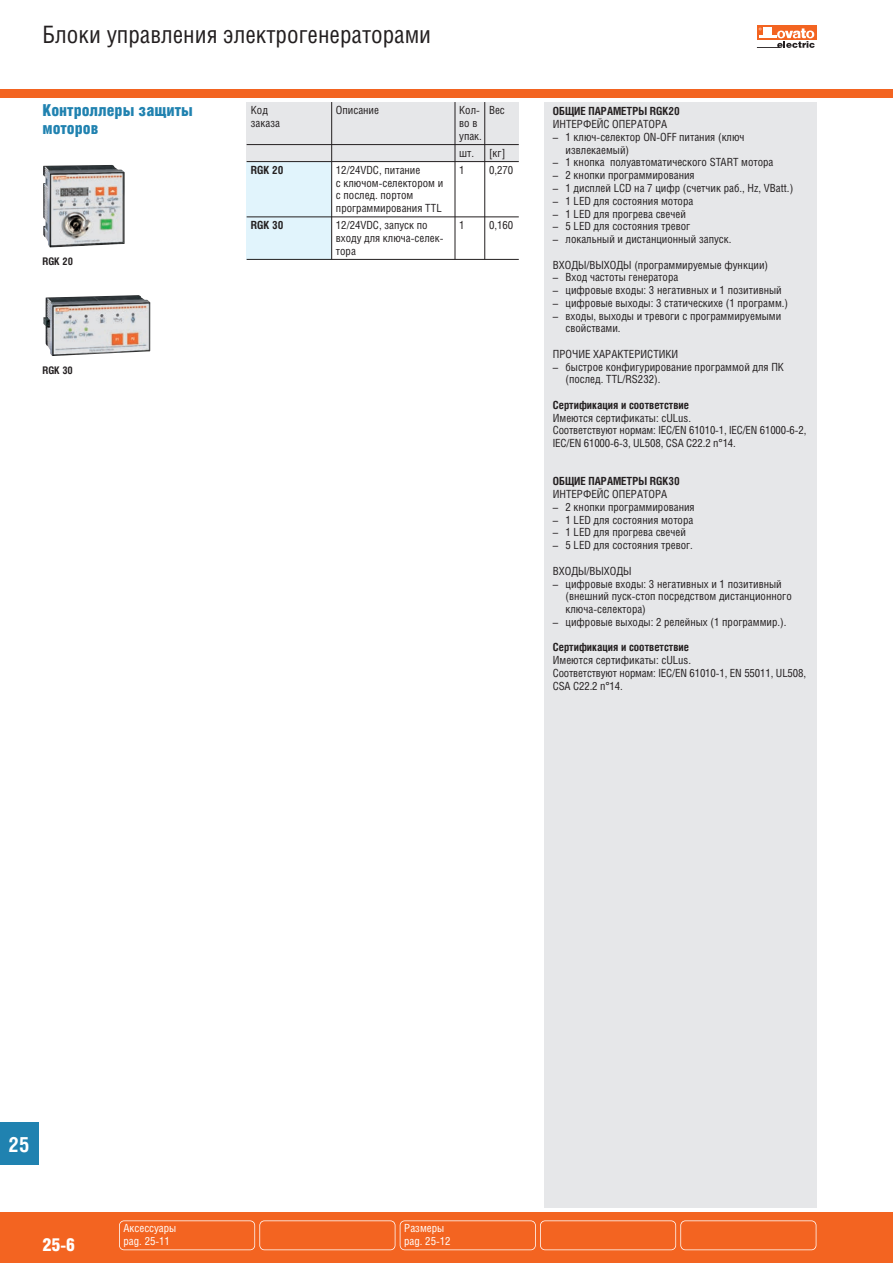
<style>
.page{position:relative;width:893px;height:1263px;background:#fff}
.page>*{position:absolute;margin:0;border:0;box-sizing:border-box;transform-origin:0 0}
.t1{font:24px "Helios Cond";color:#231f20}
.t2{font:700 21px "Helios Cond";color:#fff}
.t3{font:900 18px "Helios Cond";color:#fff}
.t4{font:900 16.5px/18px "Helios Cond";color:#2082b0}
.t5{font:11.25px/12.8px "Helios Cond";color:#231f20}
.t6{font:700 11.25px "Helios Cond";color:#231f20}
.t7{font:11.25px/12.8px "Helios Cond";color:#fff}
.t8{font:700 10.5px "Helios Cond";color:#231f20}
</style>
<div class="page">
<div style="left:544px;top:102px;width:272px;height:1106px;background:#e6e7e9"></div>
<div style="left:0;top:1123px;width:38px;height:42px;background:#2082b0"></div>
<div style="left:0;top:1212px;width:893px;height:51px;background:#f36421"></div>
<div style="left:119px;top:1220px;width:136px;height:30px;border:2px solid #fff;border-radius:5px"></div>
<div style="left:259px;top:1220px;width:136px;height:30px;border:2px solid #fff;border-radius:5px"></div>
<div style="left:400px;top:1220px;width:136px;height:30px;border:2px solid #fff;border-radius:5px"></div>
<div style="left:540px;top:1220px;width:136px;height:30px;border:2px solid #fff;border-radius:5px"></div>
<div style="left:680px;top:1220px;width:136px;height:30px;border:2px solid #fff;border-radius:5px"></div>
<div style="left:0;top:89px;width:893px;height:9px;background:#f36421"></div>
<svg style="left:757px;top:26px;width:59px;height:14px"></svg>
<svg style="left:757px;top:28px;width:58px;height:20px"></svg>
<div style="left:247px;top:102px;width:272px;height:60px;background:#e6e7e9"></div>
<div style="left:247px;top:162px;width:85px;height:97px;background:#e1f4fc"></div>
<hr style="left:247px;top:161px;width:272px;height:1px;background:#231f20">
<hr style="left:247px;top:217px;width:272px;height:1px;background:#231f20">
<hr style="left:247px;top:259px;width:272px;height:1px;background:#231f20">
<hr style="left:247px;top:144px;width:272px;height:1px;background:#231f20">
<hr style="left:331px;top:102px;width:1px;height:60px;background:#231f20">
<hr style="left:331px;top:162px;width:1px;height:97px;background:#231f20">
<hr style="left:455px;top:162px;width:1px;height:97px;background:#231f20">
<hr style="left:484px;top:162px;width:1px;height:97px;background:#231f20">
<hr style="left:455px;top:102px;width:1px;height:60px;background:#231f20">
<hr style="left:484px;top:102px;width:1px;height:60px;background:#231f20">
<img style="left:43px;top:165px;width:82px;height:83px">
<img style="left:43px;top:295px;width:107px;height:61px">
<h1 class="t1" style="left:43px;top:26px;width:390px">Блоки управления электрогенераторами</h1>
<h3 class="t4" style="left:43px;top:102px;width:152px">Контроллеры защиты моторов</h3>
<p class="t8" style="left:43px;top:257px;width:32px">RGK 20</p>
<p class="t8" style="left:43px;top:366px;width:32px">RGK 30</p>
<p class="t5" style="left:251px;top:105px;width:19px">Код</p>
<p class="t5" style="left:336px;top:105px;width:45px">Описание</p>
<p class="t5" style="left:459px;top:105px;width:47px">Кол- Вес</p>
<p class="t5" style="left:251px;top:118px;width:31px">заказа</p>
<p class="t5" style="left:459px;top:118px;width:24px">во в упак.</p>
<p class="t5" style="left:459px;top:148px;width:48px">шт. [кг]</p>
<p class="t6" style="left:251px;top:166px;width:34px">RGK 20</p>
<p class="t5" style="left:336px;top:165px;width:86px">12/24VDC, питание</p>
<p class="t5" style="left:459px;top:165px;width:7px">1</p>
<p class="t5" style="left:489px;top:165px;width:26px">0,270</p>
<p class="t5" style="left:336px;top:177px;width:109px">с ключом-селектором и с послед. портом программирования TTL</p>
<p class="t6" style="left:251px;top:221px;width:34px">RGK 30</p>
<p class="t5" style="left:336px;top:220px;width:93px">12/24VDC, запуск по</p>
<p class="t5" style="left:459px;top:220px;width:7px">1</p>
<p class="t5" style="left:489px;top:220px;width:26px">0,160</p>
<p class="t5" style="left:336px;top:233px;width:109px">входу для ключа-селек&shy;тора</p>
<p class="t6" style="left:553px;top:107px;width:129px">ОБЩИЕ ПАРАМЕТРЫ RGK20</p>
<p class="t5" style="left:553px;top:119px;width:116px">ИНТЕРФЕЙС ОПЕРАТОРА</p>
<p class="t5" style="left:566px;top:132px;width:181px;text-indent:-13px">– 1 ключ-селектор ON-OFF питания (ключ извлекаемый)</p>
<p class="t5" style="left:553px;top:157px;width:222px">– 1 кнопка полуавтоматического START мотора</p>
<p class="t5" style="left:553px;top:170px;width:143px">– 2 кнопки программирования</p>
<p class="t5" style="left:553px;top:183px;width:242px">– 1 дисплей LCD на 7 цифр (счетчик раб., Hz, VBatt.)</p>
<p class="t5" style="left:553px;top:195px;width:142px">– 1 LED для состояния мотора</p>
<p class="t5" style="left:553px;top:208px;width:135px">– 1 LED для прогрева свечей</p>
<p class="t5" style="left:553px;top:221px;width:139px">– 5 LED для состояния тревог</p>
<p class="t5" style="left:553px;top:234px;width:180px">– локальный и дистанционный запуск.</p>
<p class="t5" style="left:553px;top:259px;width:217px">ВХОДЫ/ВЫХОДЫ (программируемые функции)</p>
<p class="t5" style="left:553px;top:272px;width:127px">– Вход частоты генератора</p>
<p class="t5" style="left:553px;top:285px;width:231px">– цифровые входы: 3 негативных и 1 позитивный</p>
<p class="t5" style="left:553px;top:297px;width:237px">– цифровые выходы: 3 статическихe (1 программ.)</p>
<p class="t5" style="left:566px;top:310px;width:217px;text-indent:-13px">– входы, выходы и тревоги с программируемыми свойствами.</p>
<p class="t5" style="left:553px;top:348px;width:127px">ПРОЧИЕ ХАРАКТЕРИСТИКИ</p>
<p class="t5" style="left:566px;top:361px;width:220px;text-indent:-13px">– быстрое конфигурирование программой для ПК (послед. TTL/RS232).</p>
<p class="t6" style="left:553px;top:401px;width:138px">Сертификация и соответствие</p>
<p class="t5" style="left:553px;top:412px;width:255px">Имеются сертификаты: cULus.<br>Соответствуют нормам: IEC/EN 61010-1, IEC/EN 61000-6-2,<br>IEC/EN 61000-6-3, UL508, CSA C22.2 n°14.</p>
<p class="t6" style="left:553px;top:477px;width:129px">ОБЩИЕ ПАРАМЕТРЫ RGK30</p>
<p class="t5" style="left:553px;top:489px;width:116px">ИНТЕРФЕЙС ОПЕРАТОРА</p>
<p class="t5" style="left:553px;top:501px;width:143px">– 2 кнопки программирования</p>
<p class="t5" style="left:553px;top:514px;width:142px">– 1 LED для состояния мотора</p>
<p class="t5" style="left:553px;top:527px;width:135px">– 1 LED для прогрева свечей</p>
<p class="t5" style="left:553px;top:540px;width:142px">– 5 LED для состояния тревог.</p>
<p class="t5" style="left:553px;top:565px;width:80px">ВХОДЫ/ВЫХОДЫ</p>
<p class="t5" style="left:566px;top:578px;width:228px;text-indent:-13px">– цифровые входы: 3 негативных и 1 позитивный (внешний пуск-стоп посредством дистанционного ключа-селектора)</p>
<p class="t5" style="left:553px;top:616px;width:235px">– цифровые выходы: 2 релейных (1 программир.).</p>
<p class="t6" style="left:553px;top:643px;width:138px">Сертификация и соответствие</p>
<p class="t5" style="left:553px;top:655px;width:255px">Имеются сертификаты: cULus.<br>Соответствуют нормам: IEC/EN 61010-1, EN 55011, UL508,<br>CSA C22.2 n°14.</p>
<h2 class="t2" style="left:9px;top:1137px;width:23px">25</h2>
<h3 class="t3" style="left:43px;top:1238px;width:34px">25-6</h3>
<p class="t7" style="left:124px;top:1222px;width:54px">Аксессуары pag. 25-11</p>
<p class="t7" style="left:404px;top:1222px;width:48px">Размеры pag. 25-12</p>
</div>
